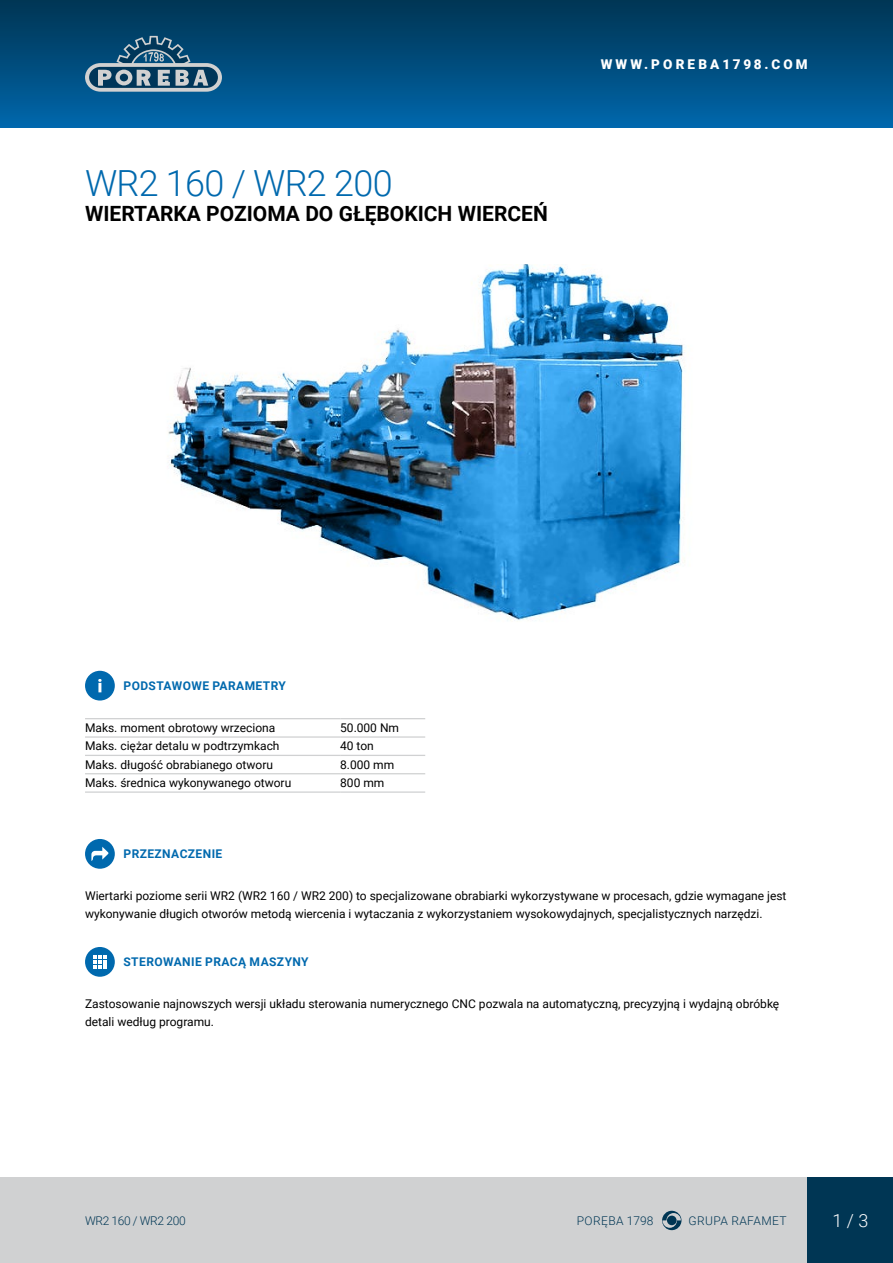
<style>
.page{position:relative;width:893px;height:1263px;background:#fff}
.page>*{position:absolute;margin:0;border:0;box-sizing:border-box;transform-origin:0 0}
.t1{font:300 36px "Roboto";letter-spacing:-.02em;color:#0069ae}
.t2{font:700 21px "Roboto";color:#000}
.t3{font:300 18px "Roboto";color:#fff}
.t4{font:900 13.5px "Roboto";letter-spacing:.235em;color:#fff}
.t5{font:12px/18px "Roboto";color:#000}
.t6{font:700 12px "Roboto";letter-spacing:.035em;color:#0069ae}
.t7{font:300 12px "Roboto";letter-spacing:.035em;color:#003654}
.t8{font:300 12px "Roboto";letter-spacing:-.03em;color:#003654}
</style>
<div class="page">
<div style="left:0;top:1178px;width:808px;height:85px;background:#d0d1d2"></div>
<div style="left:808px;top:1178px;width:85px;height:85px;background:#003654"></div>
<div style="left:0;top:0;width:893px;height:128px;background:linear-gradient(to bottom,#003452,#06a)"></div>
<svg style="left:662px;top:1211px;width:19px;height:19px"></svg>
<div style="left:667px;top:1215px;width:10px;height:10px;background:#003654;border-radius:5px"></div>
<svg style="left:85px;top:36px;width:137px;height:56px;background:#446f8a"></svg>
<div style="left:85px;top:671px;width:30px;height:29px;background:#0069ae;border-radius:50%"></div>
<svg style="left:98px;top:679px;width:4px;height:13px"></svg>
<hr style="left:85px;top:718px;width:255px;height:1px;background:#d0d1d2">
<hr style="left:340px;top:718px;width:85px;height:1px;background:#d0d1d2">
<hr style="left:85px;top:736px;width:255px;height:2px;background:#d0d1d2">
<hr style="left:340px;top:736px;width:85px;height:2px;background:#d0d1d2">
<hr style="left:85px;top:755px;width:255px;height:1px;background:#d0d1d2">
<hr style="left:340px;top:755px;width:85px;height:1px;background:#d0d1d2">
<hr style="left:85px;top:773px;width:255px;height:1px;background:#d0d1d2">
<hr style="left:340px;top:773px;width:85px;height:1px;background:#d0d1d2">
<hr style="left:85px;top:791px;width:255px;height:2px;background:#d0d1d2">
<hr style="left:340px;top:791px;width:85px;height:2px;background:#d0d1d2">
<div style="left:85px;top:839px;width:30px;height:30px;background:#0069ae;border-radius:50%"></div>
<svg style="left:91px;top:847px;width:18px;height:14px"></svg>
<div style="left:85px;top:947px;width:30px;height:30px;background:#0069ae;border-radius:50%"></div>
<svg style="left:93px;top:955px;width:14px;height:14px"></svg>
<img style="left:167px;top:265px;width:518px;height:356px">
<h1 class="t1" style="left:85px;top:158px;width:309px">WR2 160 / WR2 200</h1>
<h2 class="t2" style="left:85px;top:199px;width:464px">WIERTARKA POZIOMA DO GŁĘBOKICH WIERCEŃ</h2>
<p class="t4" style="left:601px;top:55px;width:208px">WWW.POREBA1798.COM</p>
<p class="t6" style="left:124px;top:677px;width:164px">PODSTAWOWE PARAMETRY</p>
<p class="t5" style="left:85px;top:718px;width:192px">Maks. moment obrotowy wrzeciona</p>
<p class="t5" style="left:340px;top:718px;width:60px">50.000 Nm</p>
<p class="t5" style="left:85px;top:736px;width:196px">Maks. ciężar detalu w podtrzymkach</p>
<p class="t5" style="left:340px;top:736px;width:35px">40 ton</p>
<p class="t5" style="left:85px;top:755px;width:189px">Maks. długość obrabianego otworu</p>
<p class="t5" style="left:340px;top:755px;width:56px">8.000 mm</p>
<p class="t5" style="left:85px;top:773px;width:208px">Maks. średnica wykonywanego otworu</p>
<p class="t5" style="left:340px;top:773px;width:46px">800 mm</p>
<p class="t6" style="left:124px;top:845px;width:100px">PRZEZNACZENIE</p>
<p class="t5" style="left:85px;top:886px;width:703px">Wiertarki poziome serii WR2 (WR2 160 / WR2 200) to specjalizowane obrabiarki wykorzystywane w procesach, gdzie wymagane jest wykonywanie długich otworów metodą wiercenia i wytaczania z wykorzystaniem wysokowydajnych, specjalistycznych narzędzi.</p>
<p class="t6" style="left:124px;top:953px;width:187px">STEROWANIE PRACĄ MASZYNY</p>
<p class="t5" style="left:85px;top:994px;width:696px">Zastosowanie najnowszych wersji układu sterowania numerycznego CNC pozwala na automatyczną, precyzyjną i wydajną obróbkę detali według programu.</p>
<p class="t8" style="left:85px;top:1212px;width:102px">WR2 160 / WR2 200</p>
<p class="t7" style="left:577px;top:1212px;width:78px">PORĘBA 1798</p>
<p class="t7" style="left:688px;top:1212px;width:100px">GRUPA RAFAMET</p>
<h3 class="t3" style="left:832px;top:1208px;width:37px">1 / 3</h3>
</div>
